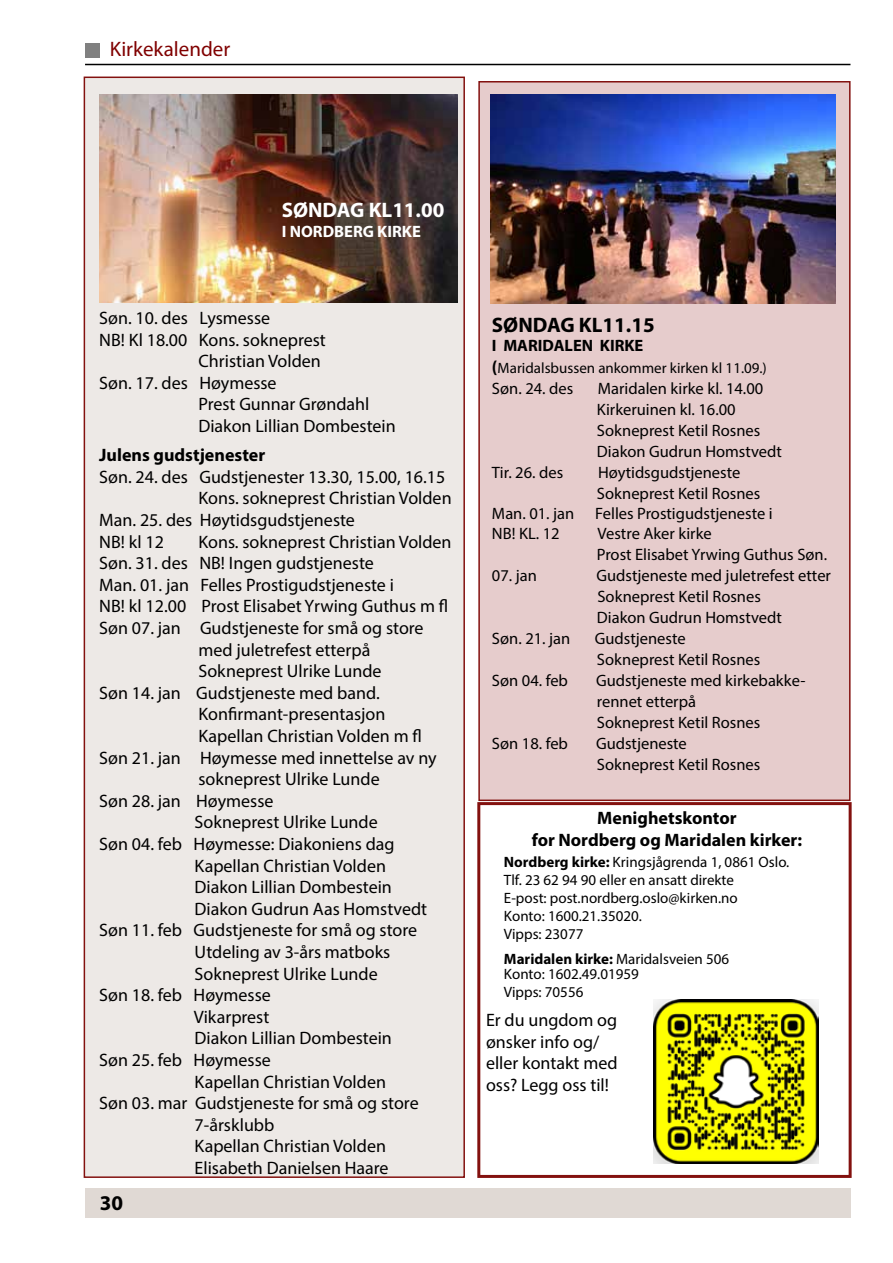
<style>
.page{position:relative;width:893px;height:1263px;background:#fff}
.page>*{position:absolute;margin:0;border:0;box-sizing:border-box;transform-origin:0 0}
.t1{font:700 21px "Myriad Pro";color:#000}
.t2{font:21px "Myriad Pro";color:#800000}
.t3{font:700 21px "Myriad Pro";color:#fff}
.t4{font:18px/21.6px "Myriad Pro";color:#000}
.t5{font:700 18px/21.6px "Myriad Pro";color:#000;text-align:center}
.t6{font:16.5px/21px "Myriad Pro";color:#000}
.t7{font:700 16.5px "Myriad Pro";color:#000}
.t8{font:700 16.5px "Myriad Pro";color:#fff}
.t9{font:15px/18px "Myriad Pro";color:#000}
.s1{font-weight:700;font-size:18px}
.s2{font-weight:700}
</style>
<div class="page">
<hr style="left:85px;top:64px;width:765px;height:1px;background:#000">
<div style="left:85px;top:43px;width:15px;height:14px;background:#808080"></div>
<div style="left:84px;top:77px;width:380px;height:1100px;background:#ede9e6"></div>
<div style="left:84px;top:77px;width:381px;height:1101px;border:2px solid #83110f"></div>
<div style="left:477px;top:802px;width:375px;height:376px;border:3px solid #83110f"></div>
<div style="left:85px;top:1188px;width:766px;height:30px;background:#e0d9d4"></div>
<img style="left:99px;top:94px;width:358px;height:208px">
<div style="left:479px;top:82px;width:371px;height:718px;background:#e6cccc"></div>
<div style="left:478px;top:81px;width:372px;height:720px;border:2px solid #83110f"></div>
<img style="left:490px;top:95px;width:346px;height:208px">
<img style="left:654px;top:999px;width:164px;height:165px">
<p class="t2" style="left:110px;top:36px;width:122px">Kirkekalender</p>
<p class="t3" style="left:282px;top:196px;width:164px">SØNDAG KL11.00</p>
<p class="t8" style="left:282px;top:220px;width:141px">I NORDBERG KIRKE</p>
<p class="t4" style="left:99px;top:307px;width:172px">Søn. 10. des Lysmesse</p>
<p class="t4" style="left:99px;top:328px;width:228px">NB! Kl 18.00 Kons. sokneprest</p>
<p class="t4" style="left:198px;top:350px;width:124px">Christian Volden</p>
<p class="t4" style="left:99px;top:372px;width:179px">Søn. 17. des Høymesse</p>
<p class="t4" style="left:198px;top:393px;width:173px">Prest Gunnar Grøndahl</p>
<p class="t4" style="left:198px;top:415px;width:199px">Diakon Lillian Dombestein</p>
<p class="t5" style="left:99px;top:444px;width:167px">Julens gudstjenester</p>
<p class="t4" style="left:99px;top:466px;width:348px">Søn. 24. des Gudstjenester 13.30, 15.00, 16.15</p>
<p class="t4" style="left:198px;top:487px;width:255px">Kons. sokneprest Christian Volden</p>
<p class="t4" style="left:99px;top:509px;width:257px">Man. 25. des Høytidsgudstjeneste</p>
<p class="t4" style="left:99px;top:530px;width:66px">NB! kl 12</p>
<p class="t4" style="left:198px;top:530px;width:255px">Kons. sokneprest Christian Volden</p>
<p class="t4" style="left:99px;top:552px;width:276px">Søn. 31. des NB! Ingen gudstjeneste</p>
<p class="t4" style="left:99px;top:574px;width:296px">Man. 01. jan Felles Prostigudstjeneste i</p>
<p class="t4" style="left:99px;top:595px;width:351px">NB! kl 12.00 Prost Elisabet Yrwing Guthus m fl</p>
<p class="t4" style="left:99px;top:617px;width:326px">Søn 07. jan Gudstjeneste for små og store</p>
<p class="t4" style="left:198px;top:638px;width:173px">med juletrefest etterpå</p>
<p class="t4" style="left:198px;top:660px;width:185px">Sokneprest Ulrike Lunde</p>
<p class="t4" style="left:99px;top:682px;width:282px">Søn 14. jan Gudstjeneste med band.</p>
<p class="t4" style="left:198px;top:703px;width:189px">Konfirmant-presentasjon</p>
<p class="t4" style="left:198px;top:725px;width:225px">Kapellan Christian Volden m fl</p>
<p class="t4" style="left:99px;top:746px;width:339px">Søn 21. jan Høymesse med innettelse av ny</p>
<p class="t4" style="left:198px;top:768px;width:183px">sokneprest Ulrike Lunde</p>
<p class="t4" style="left:99px;top:790px;width:176px">Søn 28. jan Høymesse</p>
<p class="t4" style="left:195px;top:811px;width:185px">Sokneprest Ulrike Lunde</p>
<p class="t4" style="left:99px;top:833px;width:297px">Søn 04. feb Høymesse: Diakoniens dag</p>
<p class="t4" style="left:195px;top:854px;width:193px">Kapellan Christian Volden</p>
<p class="t4" style="left:195px;top:876px;width:199px">Diakon Lillian Dombestein</p>
<p class="t4" style="left:195px;top:898px;width:234px">Diakon Gudrun Aas Homstvedt</p>
<p class="t4" style="left:99px;top:919px;width:319px">Søn 11. feb Gudstjeneste for små og store</p>
<p class="t4" style="left:195px;top:941px;width:197px">Utdeling av 3-års matboks</p>
<p class="t4" style="left:195px;top:962px;width:185px">Sokneprest Ulrike Lunde</p>
<p class="t4" style="left:99px;top:984px;width:173px">Søn 18. feb Høymesse</p>
<p class="t4" style="left:194px;top:1006px;width:77px">Vikarprest</p>
<p class="t4" style="left:195px;top:1027px;width:199px">Diakon Lillian Dombestein</p>
<p class="t4" style="left:99px;top:1049px;width:173px">Søn 25. feb Høymesse</p>
<p class="t4" style="left:195px;top:1070px;width:193px">Kapellan Christian Volden</p>
<p class="t4" style="left:99px;top:1092px;width:321px">Søn 03. mar Gudstjeneste for små og store</p>
<p class="t4" style="left:195px;top:1114px;width:81px">7-årsklubb</p>
<p class="t4" style="left:195px;top:1135px;width:193px">Kapellan Christian Volden</p>
<p class="t4" style="left:195px;top:1157px;width:196px">Elisabeth Danielsen Haare</p>
<p class="t1" style="left:100px;top:1189px;width:25px">30</p>
<p class="t1" style="left:492px;top:311px;width:164px">SØNDAG KL11.15</p>
<p class="t7" style="left:492px;top:335px;width:153px">I MARIDALEN KIRKE</p>
<p class="t9" style="left:492px;top:359px;width:276px"><span class="s1">(</span>Maridalsbussen ankommer kirken kl 11.09.)</p>
<p class="t6" style="left:492px;top:378px;width:83px">Søn. 24. des</p>
<p class="t6" style="left:597px;top:378px;width:186px">Maridalen kirke kl. 14.00<br>Kirkeruinen kl. 16.00<br>Sokneprest Ketil Rosnes<br>Diakon Gudrun Homstvedt</p>
<p class="t6" style="left:492px;top:462px;width:73px">Tir. 26. des</p>
<p class="t6" style="left:597px;top:462px;width:165px">Høytidsgudstjeneste<br>Sokneprest Ketil Rosnes</p>
<p class="t6" style="left:492px;top:503px;width:84px">Man. 01. jan</p>
<p class="t6" style="left:595px;top:503px;width:179px">Felles Prostigudstjeneste i</p>
<p class="t6" style="left:492px;top:522px;width:69px">NB! KL. 12</p>
<p class="t6" style="left:597px;top:522px;width:232px">Vestre Aker kirke<br>Prost Elisabet Yrwing Guthus Søn.</p>
<p class="t6" style="left:492px;top:564px;width:46px">07. jan</p>
<p class="t6" style="left:596px;top:564px;width:236px">Gudstjeneste med juletrefest etter<br>Sokneprest Ketil Rosnes<br>Diakon Gudrun Homstvedt</p>
<p class="t6" style="left:492px;top:627px;width:80px">Søn. 21. jan</p>
<p class="t6" style="left:595px;top:627px;width:167px">Gudstjeneste<br>Sokneprest Ketil Rosnes</p>
<p class="t6" style="left:492px;top:669px;width:78px">Søn 04. feb</p>
<p class="t6" style="left:596px;top:669px;width:211px">Gudstjeneste med kirkebakke&shy;rennet etterpå<br>Sokneprest Ketil Rosnes</p>
<p class="t6" style="left:492px;top:732px;width:78px">Søn 18. feb</p>
<p class="t6" style="left:596px;top:732px;width:166px">Gudstjeneste<br>Sokneprest Ketil Rosnes</p>
<p class="t5" style="left:532px;top:807px;width:272px">Menighetskontor<br>for Nordberg og Maridalen kirker:</p>
<p class="t9" style="left:504px;top:853px;width:287px"><span class="s2">Nordberg kirke:</span> Kringsjågrenda 1, 0861 Oslo.<br>Tlf. 23 62 94 90 eller en ansatt direkte<br>E-post: post.nordberg.oslo@kirken.no<br>Konto: 1600.21.35020.<br>Vipps: 23077</p>
<p class="t9" style="left:504px;top:951px;width:227px;line-height:15px"><span class="s2">Maridalen kirke:</span> Maridalsveien 506<br>Konto: 1602.49.01959</p>
<p class="t9" style="left:504px;top:982px;width:81px">Vipps: 70556</p>
<p class="t4" style="left:486px;top:1009px;width:133px">Er du ungdom og ønsker info og/ eller kontakt med oss? Legg oss til!</p>
</div>
